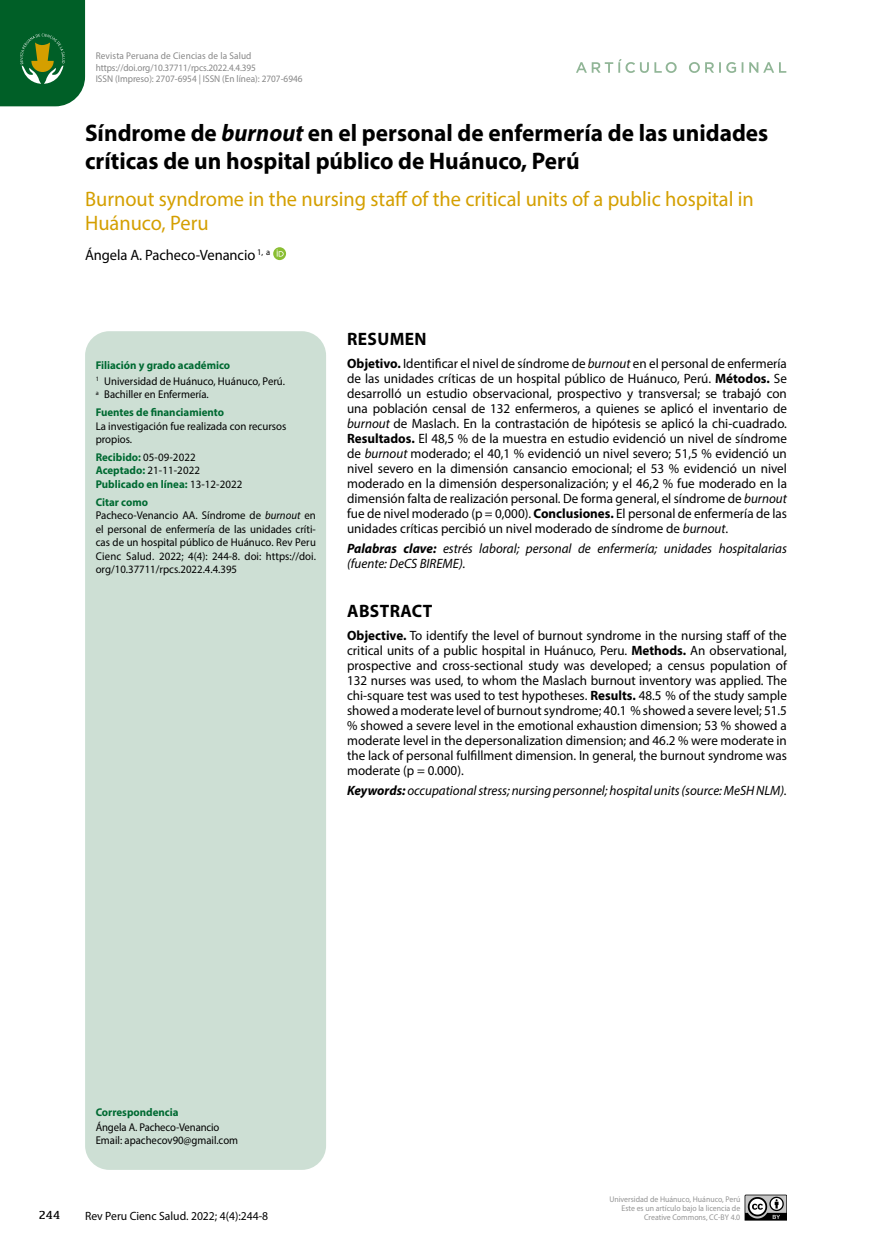
<style>
.page{position:relative;width:872px;height:1255px;background:#fff}
.page>*{position:absolute;margin:0;border:0;box-sizing:border-box;transform-origin:0 0}
.t1{font:700 24px/27.6px "Myriad Pro";color:#000}
.t2{font:21px/24.2px "Myriad Pro";color:#d49f00}
.t3{font:700 18px "Myriad Pro";letter-spacing:.02em;color:#000}
.t4{font:15px "Myriad Pro";letter-spacing:-.005em;color:#000}
.t5{font:13.5px/15px "Myriad Pro";color:#000;text-align:justify}
.t6{font:italic 13.5px/15px "Myriad Pro";color:#000}
.t7{font:12px "Myriad Pro";color:#000}
.t8{font:12px "Kefa";color:#000}
.t9{font:11.25px/13.5px "Myriad Pro";color:#000;scale:.96 1}
.t10{font:700 11.25px/13.5px "Myriad Pro";color:#006a32}
.t11{font:11.25px/15.6px "Myriad Pro";color:#000;scale:.95 1}
.t12{font:9.75px/11.2px "Myriad Pro";color:#878787;scale:.95 1}
.t13{font:8.25px/9px "Myriad Pro";color:#949494;text-align:right;scale:.95 1}
.s1{font-style:italic}
.s2{font-weight:700;color:#006a32}
.s3{font-weight:400;color:#000}
.s4{font-weight:700}
</style>
<div class="page">
<svg style="left:0;top:0;width:85px;height:106px;background:#166a30"></svg>
<svg style="left:744px;top:1194px;width:43px;height:26px"></svg>
<svg style="left:576px;top:59px;width:210px;height:14px"></svg>
<div style="left:85px;top:331px;width:241px;height:838px;background:#cddfd4;border-radius:24px"></div>
<svg style="left:273px;top:247px;width:13px;height:13px"></svg>
<svg style="left:276px;top:249px;width:8px;height:8px"></svg>
<p class="t12" style="left:96px;top:50px;width:219px">Revista Peruana de Ciencias de la Salud https://doi.org/10.37711/rpcs.2022.4.4.395<br>ISSN (Impreso): 2707-6954 | ISSN (En línea): 2707-6946</p>
<h1 class="t1" style="left:85px;top:119px;width:684px">Síndrome de <span class="s1">burnout</span> en el personal de enfermería de las unidades críticas de un hospital público de Huánuco, Perú</h1>
<h2 class="t2" style="left:85px;top:186px;width:670px">Burnout syndrome in the nursing staff of the critical units of a public hospital in<br>Huánuco, Peru</h2>
<p class="t4" style="left:85px;top:246px;width:187px">Ángela A. Pacheco-Venancio <sup>1,</sup> <sup>a</sup></p>
<p class="t11" style="left:96px;top:357px;width:201px"><span class="s2">Filiación y grado académico<br></span><sup>1</sup> Universidad de Huánuco, Huánuco, Perú.</p>
<p class="t10" style="left:96px;top:385px;width:130px;line-height:17.7px"><sup>a</sup> <span class="s3">Bachiller en Enfermería.<br></span>Fuentes de financiamiento</p>
<p class="t9" style="left:96px;top:419px;width:200px">La investigación fue realizada con recursos propios.</p>
<p class="t10" style="left:96px;top:450px;width:148px">Recibido: <span class="s3">05-09-2022<br></span>Aceptado: <span class="s3">21-11-2022<br></span>Publicado en línea: <span class="s3">13-12-2022</span></p>
<p class="t9" style="left:96px;top:495px;width:231px"><span class="s2">Citar como<br></span>Pacheco-Venancio AA. Síndrome de <span class="s1">burnout</span> en el personal de enfermería de las unidades críti&shy;cas de un hospital público de Huánuco. Rev Peru Cienc Salud. 2022; 4(4): 244-8. doi: https://doi. org/10.37711/rpcs.2022.4.4.395</p>
<h3 class="t3" style="left:347px;top:327px;width:81px">RESUMEN</h3>
<p class="t5" style="left:347px;top:356px;width:441px"><span class="s4">Objetivo.</span> Identificar el nivel de síndrome de <span class="s1">burnout</span> en el personal de enfermería de las unidades críticas de un hospital público de Huánuco, Perú. <span class="s4">Métodos.</span> Se desarrolló un estudio observacional, prospectivo y transversal; se trabajó con una población censal de 132 enfermeros, a quienes se aplicó el inventario de <span class="s1">burnout</span> de Maslach. En la contrastación de hipótesis se aplicó la chi-cuadrado.<br><span class="s4">Resultados.</span> El 48,5 % de la muestra en estudio evidenció un nivel de síndrome de <span class="s1">burnout</span> moderado; el 40,1 % evidenció un nivel severo; 51,5 % evidenció un nivel severo en la dimensión cansancio emocional; el 53 % evidenció un nivel moderado en la dimensión despersonalización; y el 46,2 % fue moderado en la dimensión falta de realización personal. De forma general, el síndrome de <span class="s1">burnout </span>fue de nivel moderado (p = 0,000). <span class="s4">Conclusiones.</span> El personal de enfermería de las unidades críticas percibió un nivel moderado de síndrome de <span class="s1">burnout</span>.</p>
<p class="t6" style="left:347px;top:540px;width:441px"><span class="s4">Palabras clave:</span> estrés laboral; personal de enfermería; unidades hospitalarias (fuente: DeCS BIREME).</p>
<h3 class="t3" style="left:347px;top:599px;width:87px">ABSTRACT</h3>
<p class="t5" style="left:347px;top:628px;width:441px"><span class="s4">Objective.</span> To identify the level of burnout syndrome in the nursing staff of the critical units of a public hospital in Huánuco, Peru. <span class="s4">Methods.</span> An observational, prospective and cross-sectional study was developed; a census population of 132 nurses was used, to whom the Maslach burnout inventory was applied. The chi-square test was used to test hypotheses. <span class="s4">Results.</span> 48.5 % of the study sample showed a moderate level of burnout syndrome; 40.1 % showed a severe level; 51.5 % showed a severe level in the emotional exhaustion dimension; 53 % showed a moderate level in the depersonalization dimension; and 46.2 % were moderate in the lack of personal fulfillment dimension. In general, the burnout syndrome was moderate (p = 0.000).</p>
<p class="t6" style="left:347px;top:782px;width:441px"><span class="s4">Keywords:</span> occupational stress; nursing personnel; hospital units (source: MeSH NLM).</p>
<p class="t10" style="left:96px;top:1104px;width:84px">Correspondencia</p>
<p class="t11" style="left:96px;top:1119px;width:151px;line-height:13.5px">Ángela A. Pacheco-Venancio<br>Email: apachecov90@gmail.com</p>
<p class="t8" style="left:39px;top:1207px;width:23px">244</p>
<p class="t7" style="left:85px;top:1208px;width:185px">Rev Peru Cienc Salud. 2022; 4(4):244-8</p>
<p class="t13" style="left:609px;top:1194px;width:139px">Universidad de Huánuco, Huánuco, Perú<br>Este es un artículo bajo la licencia de<br>Creative Commons, CC-BY 4.0</p>
</div>
